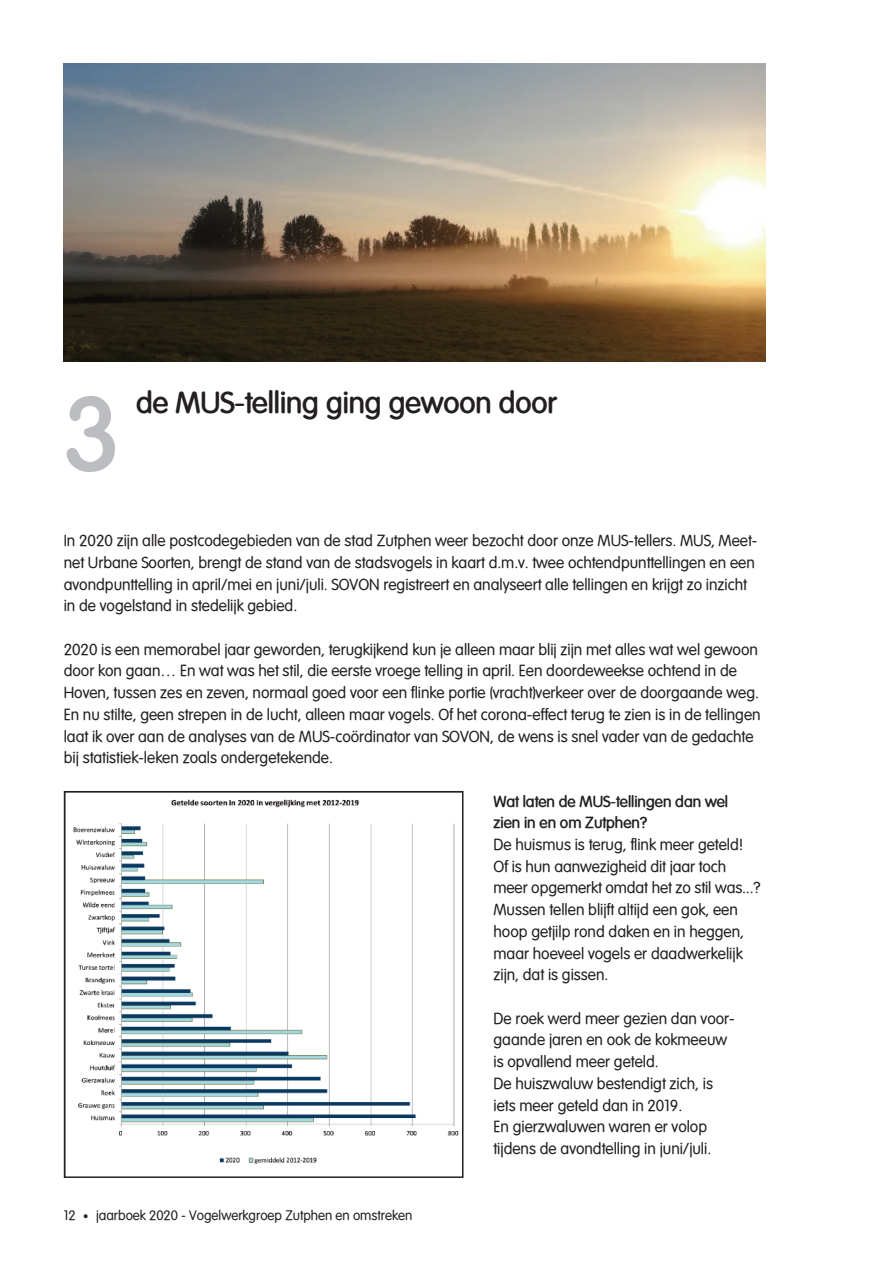
<style>
.page{position:relative;width:893px;height:1263px;background:#fff}
.page>*{position:absolute;margin:0;border:0;box-sizing:border-box;transform-origin:0 0}
.t1{font:700 105px "Vogel";color:#bcbdc0}
.t2{font:700 30px "Vogel";color:#231f20}
.t3{font:15.75px/21.8px "Vogel Normal";color:#231f20}
.t4{font:700 15.75px/21.8px "Vogel";color:#231f20}
.t5{font:13.5px "Vogel Normal";color:#231f20}
.s1{font-size:10.5px}
</style>
<div class="page">
<img style="left:64px;top:64px;width:701px;height:297px">
<img style="left:73px;top:799px;width:386px;height:365px">
<div style="left:64px;top:791px;width:399px;height:387px;border:2px solid #231f20"></div>
<h1 class="t1" style="left:64px;top:374px;width:58px">3</h1>
<h2 class="t2" style="left:136px;top:386px;width:422px">de MUS-telling ging gewoon door</h2>
<p class="t3" style="left:64px;top:530px;width:695px">In 2020 zijn alle postcodegebieden van de stad Zutphen weer bezocht door onze MUS-tellers. MUS, Meet&shy;net Urbane Soorten, brengt de stand van de stadsvogels in kaart d.m.v. twee ochtendpunttellingen en een avondpunttelling in april/mei en juni/juli. SOVON registreert en analyseert alle tellingen en krijgt zo inzicht in de vogelstand in stedelijk gebied.</p>
<p class="t3" style="left:64px;top:638px;width:698px">2020 is een memorabel jaar geworden, terugkijkend kun je alleen maar blij zijn met alles wat wel gewoon door kon gaan… En wat was het stil, die eerste vroege telling in april. Een doordeweekse ochtend in de Hoven, tussen zes en zeven, normaal goed voor een flinke portie (vracht)verkeer over de doorgaande weg.<br>En nu stilte, geen strepen in de lucht, alleen maar vogels. Of het corona-effect terug te zien is in de tellingen laat ik over aan de analyses van de MUS-coördinator van SOVON, de wens is snel vader van de gedachte bij statistiek-leken zoals ondergetekende.</p>
<p class="t4" style="left:493px;top:790px;width:236px">Wat laten de MUS-tellingen dan wel zien in en om Zutphen?</p>
<p class="t3" style="left:493px;top:834px;width:268px">De huismus is terug, flink meer geteld!<br>Of is hun aanwezigheid dit jaar toch meer opgemerkt omdat het zo stil was...?<br>Mussen tellen blijft altijd een gok, een hoop getjilp rond daken en in heggen, maar hoeveel vogels er daadwerkelijk zijn, dat is gissen.</p>
<p class="t3" style="left:493px;top:1007px;width:243px">De roek werd meer gezien dan voor&shy;gaande jaren en ook de kokmeeuw is opvallend meer geteld.<br>De huiszwaluw bestendigt zich, is iets meer geteld dan in 2019.<br>En gierzwaluwen waren er volop tijdens de avondtelling in juni/juli.</p>
<p class="t5" style="left:64px;top:1208px;width:350px">12 <span class="s1">•</span> jaarboek 2020 - Vogelwerkgroep Zutphen en omstreken</p>
</div>
